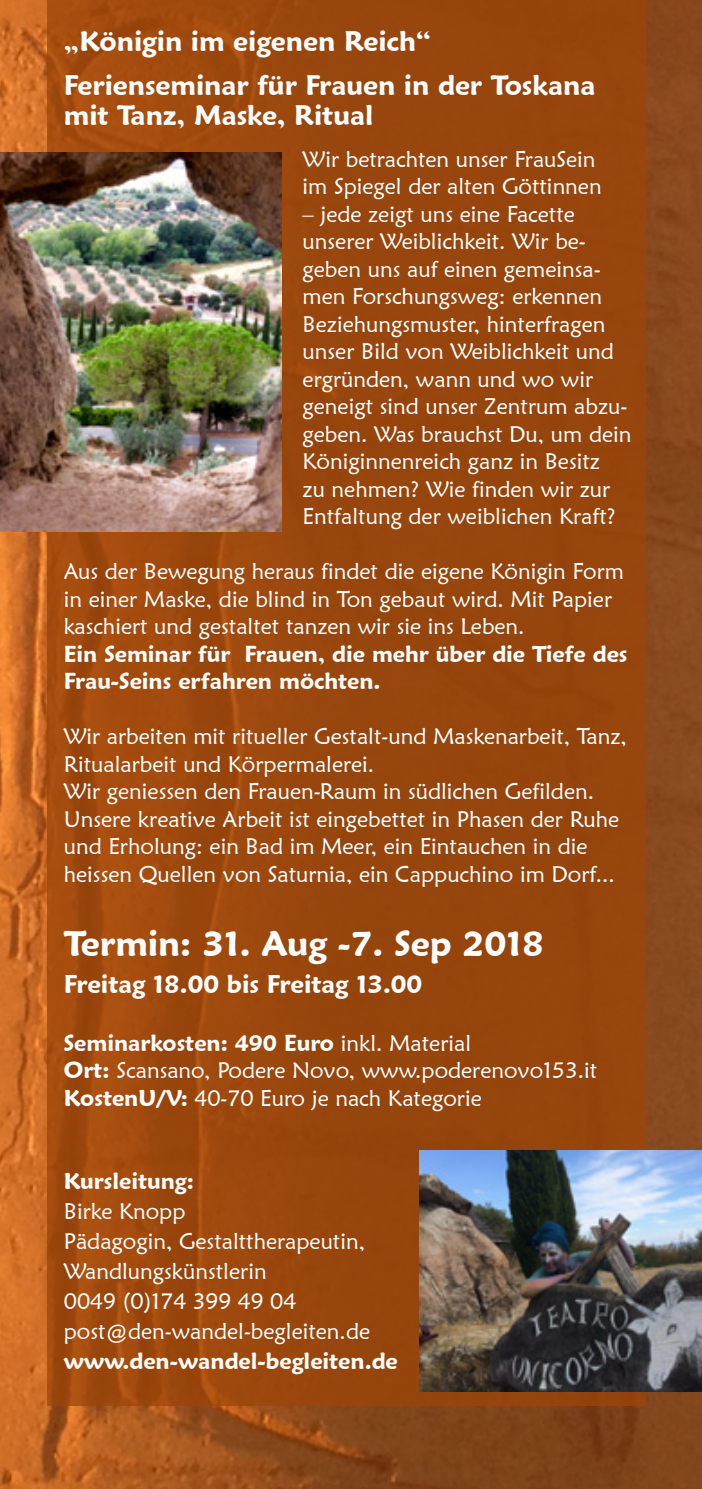
<style>
.page{position:relative;width:702px;height:1489px;background:#fff}
.page>*{position:absolute;margin:0;border:0;box-sizing:border-box;transform-origin:0 0}
.t1{font:600 35px "Maiandra GD";color:#fff}
.t2{font:600 27.5px/44.2px "Maiandra GD";color:#fff}
.t3{font:600 25px "Maiandra GD";color:#fff}
.t4{font:22.5px/27.5px "Maiandra GD";color:#fff}
.t5{font:600 22.5px/27.5px "Maiandra GD";color:#fff}
.s1{font-weight:600}
</style>
<div class="page">
<img style="left:0;top:0;width:702px;height:1488px">
<div style="left:47px;top:0;width:599px;height:1405px;background:#9d4508"></div>
<img style="left:419px;top:1150px;width:283px;height:241px">
<img style="left:0;top:152px;width:281px;height:379px">
<p class="t2" style="left:64px;top:18px;width:533px">„Königin im eigenen Reich“<br>Ferienseminar für Frauen in der Toskana</p>
<p class="t2" style="left:64px;top:93px;width:311px">mit Tanz, Maske, Ritual</p>
<p class="t4" style="left:302px;top:144px;width:300px">Wir betrachten unser FrauSein im Spiegel der alten Göttinnen</p>
<p class="t4" style="left:302px;top:199px;width:330px">– jede zeigt uns eine Facette unserer Weiblichkeit. Wir be&shy;geben uns auf einen gemeinsa&shy;men Forschungsweg: erkennen<br>Beziehungsmuster, hinterfragen unser Bild von Weiblichkeit und ergründen, wann und wo wir geneigt sind unser Zentrum abzu&shy;geben. Was brauchst Du, um dein<br>Königinnenreich ganz in Besitz<br>zu nehmen? Wie finden wir zur<br>Entfaltung der weiblichen Kraft?</p>
<p class="t4" style="left:64px;top:557px;width:561px">Aus der Bewegung heraus findet die eigene Königin Form in einer Maske, die blind in Ton gebaut wird. Mit Papier kaschiert und gestaltet tanzen wir sie ins Leben.</p>
<p class="t5" style="left:64px;top:639px;width:565px">Ein Seminar für Frauen, die mehr über die Tiefe des<br>Frau-Seins erfahren möchten.</p>
<p class="t4" style="left:64px;top:722px;width:564px">Wir arbeiten mit ritueller Gestalt-und Maskenarbeit, Tanz, Ritualarbeit und Körpermalerei.<br>Wir geniessen den Frauen-Raum in südlichen Gefilden.<br>Unsere kreative Arbeit ist eingebettet in Phasen der Ruhe und Erholung: ein Bad im Meer, ein Eintauchen in die heissen Quellen von Saturnia, ein Cappuchino im Dorf...</p>
<h1 class="t1" style="left:64px;top:922px;width:481px">Termin: 31. Aug -7. Sep 2018</h1>
<p class="t3" style="left:64px;top:969px;width:360px">Freitag 18.00 bis Freitag 13.00</p>
<p class="t4" style="left:64px;top:1028px;width:535px"><span class="s1">Seminarkosten: 490 Euro</span> inkl. Material<br><span class="s1">Ort:</span> Scansano, Podere Novo, www.poderenovo153.it<br><span class="s1">KostenU/V:</span> 40-70 Euro je nach Kategorie</p>
<p class="t5" style="left:64px;top:1167px;width:132px">Kursleitung:</p>
<p class="t4" style="left:64px;top:1195px;width:308px;line-height:30px">Birke Knopp<br>Pädagogin, Gestalttherapeutin,<br>Wandlungskünstlerin<br>0049 (0)174 399 49 04 post@den-wandel-begleiten.de</p>
<p class="t5" style="left:64px;top:1347px;width:335px">www.den-wandel-begleiten.de</p>
</div>
